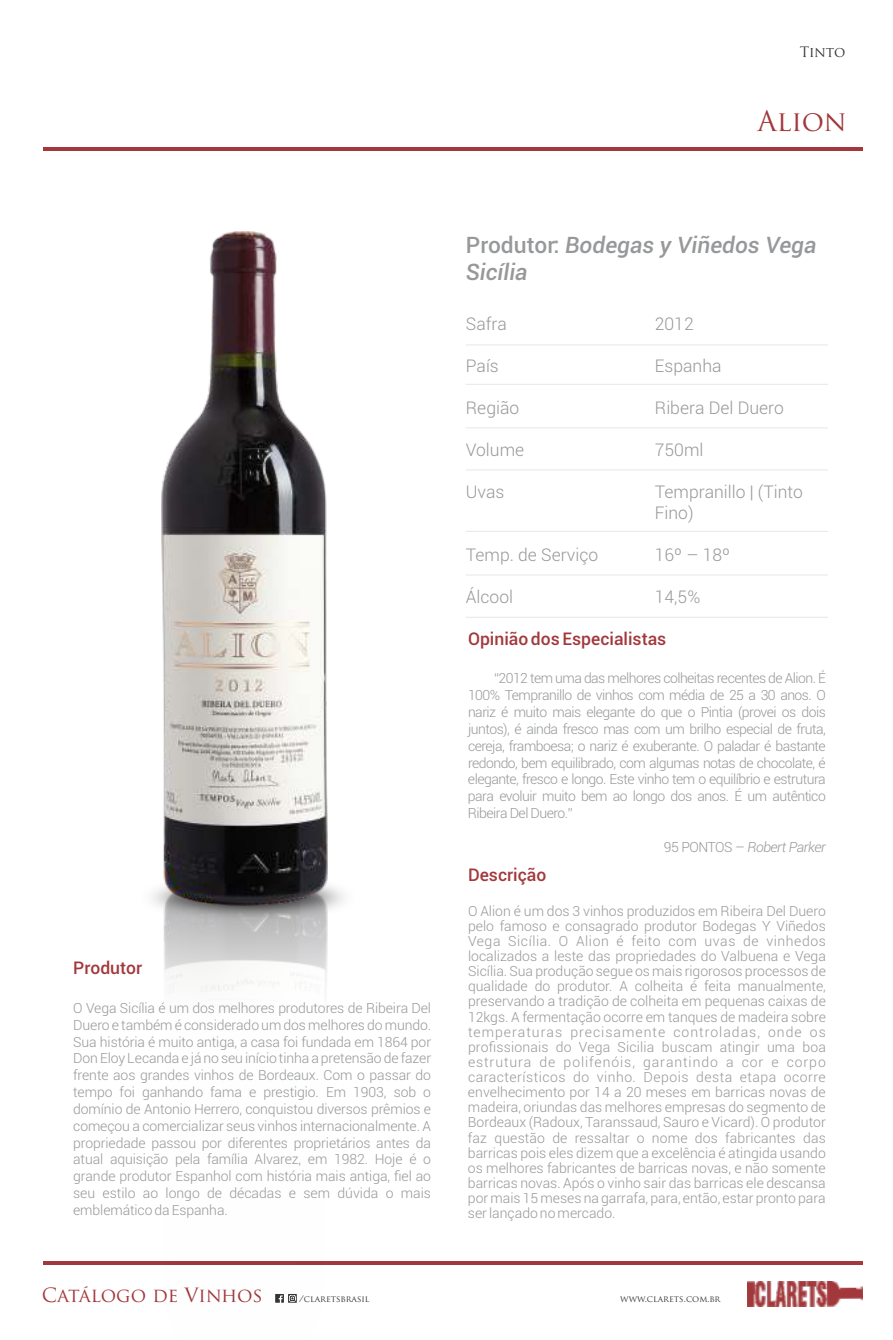
<style>
.page{position:relative;width:893px;height:1340px;background:#fff}
.page>*{position:absolute;margin:0;border:0;box-sizing:border-box;transform-origin:0 0}
.t1{font:27.65px "Trajan Pro";letter-spacing:-.005em;color:#a2383b}
.t2{font:italic 500 22.75px/27.3px "Roboto";color:#96989a}
.t3{font:19.07px "Trajan Pro";letter-spacing:-.01em;color:#a2383b}
.t4{font:300 17.5px/21px "Roboto";color:#96989a}
.t5{font:500 17.5px "Roboto";color:#a2383b}
.t6{font:300 14px/16.8px "Roboto";color:#96989a;text-align:justify}
.t7{font:italic 300 14px "Roboto";letter-spacing:-.035em;color:#96989a}
.t8{font:14px "Trajan Pro";letter-spacing:-.02em;color:#373435}
.t9{font:8.75px "Trajan Pro";color:#373435}
.s1{font-style:normal}
</style>
<div class="page">
<img style="left:747px;top:1281px;width:115px;height:25px">
<hr style="left:43px;top:1261px;width:819px;height:3px;background:#a2383b">
<hr style="left:43px;top:147px;width:819px;height:4px;background:#a2383b">
<img style="left:162px;top:929px;width:166px;height:374px">
<hr style="left:466px;top:344px;width:362px;height:1px;background:#e6e7e8">
<hr style="left:466px;top:384px;width:362px;height:1px;background:#e6e7e8">
<hr style="left:466px;top:427px;width:362px;height:1px;background:#e6e7e8">
<hr style="left:466px;top:469px;width:362px;height:1px;background:#e6e7e8">
<hr style="left:466px;top:531px;width:362px;height:1px;background:#e6e7e8">
<hr style="left:466px;top:574px;width:362px;height:1px;background:#e6e7e8">
<hr style="left:466px;top:617px;width:362px;height:1px;background:#e6e7e8">
<img style="left:152px;top:886px;width:192px;height:43px">
<img style="left:162px;top:231px;width:166px;height:674px">
<p class="t8" style="left:800px;top:46px;width:47px">Tinto</p>
<h1 class="t1" style="left:758px;top:110px;width:90px">Alion</h1>
<h2 class="t2" style="left:466px;top:233px;width:352px"><span class="s1">Produtor:</span> Bodegas y Viñedos Vega<br>Sicília</h2>
<p class="t4" style="left:466px;top:315px;width:42px">Safra</p>
<p class="t4" style="left:655px;top:315px;width:40px">2012</p>
<p class="t4" style="left:466px;top:357px;width:34px">País</p>
<p class="t4" style="left:655px;top:357px;width:68px">Espanha</p>
<p class="t4" style="left:466px;top:399px;width:55px">Região</p>
<p class="t4" style="left:655px;top:399px;width:130px">Ribera Del Duero</p>
<p class="t4" style="left:466px;top:441px;width:60px">Volume</p>
<p class="t4" style="left:655px;top:441px;width:50px">750ml</p>
<p class="t4" style="left:466px;top:483px;width:40px">Uvas</p>
<p class="t4" style="left:655px;top:483px;width:150px">Tempranillo | (Tinto<br>Fino)</p>
<p class="t4" style="left:466px;top:546px;width:134px">Temp. de Serviço</p>
<p class="t4" style="left:655px;top:546px;width:77px">16º – 18º</p>
<p class="t4" style="left:466px;top:588px;width:49px">Álcool</p>
<p class="t4" style="left:655px;top:588px;width:47px">14,5%</p>
<p class="t5" style="left:73px;top:961px;width:70px">Produtor</p>
<p class="t6" style="left:73px;top:1001px;width:359px">O Vega Sicília é um dos melhores produtores de Ribeira Del Duero e também é considerado um dos melhores do mundo.<br>Sua história é muito antiga, a casa foi fundada em 1864 por Don Eloy Lecanda e já no seu início tinha a pretensão de fazer frente aos grandes vinhos de Bordeaux. Com o passar do tempo foi ganhando fama e prestigio. Em 1903, sob o domínio de Antonio Herrero, conquistou diversos prêmios e começou a comercializar seus vinhos internacionalmente. A propriedade passou por diferentes proprietários antes da atual aquisição pela família Alvarez, em 1982. Hoje é o grande produtor Espanhol com história mais antiga, fiel ao seu estilo ao longo de décadas e sem dúvida o mais emblemático da Espanha.</p>
<p class="t5" style="left:468px;top:631px;width:200px">Opinião dos Especialistas</p>
<p class="t6" style="left:468px;top:671px;width:359px;text-indent:26px">“2012 tem uma das melhores colheitas recentes de Alion. É 100% Tempranillo de vinhos com média de 25 a 30 anos. O nariz é muito mais elegante do que o Pintia (provei os dois juntos), é ainda fresco mas com um brilho especial de fruta, cereja, framboesa; o nariz é exuberante. O paladar é bastante redondo, bem equilibrado, com algumas notas de chocolate, é elegante, fresco e longo. Este vinho tem o equilíbrio e estrutura para evoluir muito bem ao longo dos anos. É um autêntico Ribeira Del Duero.”</p>
<p class="t7" style="left:664px;top:841px;width:163px"><span class="s1">95 PONTOS –</span> Robert Parker</p>
<p class="t5" style="left:468px;top:868px;width:80px">Descrição</p>
<p class="t6" style="left:468px;top:904px;width:359px;line-height:15px">O Alion é um dos 3 vinhos produzidos em Ribeira Del Duero pelo famoso e consagrado produtor Bodegas Y Viñedos Vega Sicília. O Alion é feito com uvas de vinhedos localizados a leste das propriedades do Valbuena e Vega Sicília. Sua produção segue os mais rigorosos processos de qualidade do produtor. A colheita é feita manualmente, preservando a tradição de colheita em pequenas caixas de 12kgs. A fermentação ocorre em tanques de madeira sobre temperaturas precisamente controladas, onde os profissionais do Vega Sicilia buscam atingir uma boa estrutura de polifenóis, garantindo a cor e corpo característicos do vinho. Depois desta etapa ocorre envelhecimento por 14 a 20 meses em barricas novas de madeira, oriundas das melhores empresas do segmento de Bordeaux (Radoux, Taranssaud, Sauro e Vicard). O produtor faz questão de ressaltar o nome dos fabricantes das barricas pois eles dizem que a excelência é atingida usando os melhores fabricantes de barricas novas, e não somente barricas novas. Após o vinho sair das barricas ele descansa por mais 15 meses na garrafa, para, então, estar pronto para ser lançado no mercado.</p>
<h3 class="t3" style="left:42px;top:1287px;width:222px">Catálogo de Vinhos</h3>
<p class="t9" style="left:299px;top:1294px;width:72px">/claretsbrasil</p>
<p class="t9" style="left:620px;top:1294px;width:102px">www.clarets.com.br</p>
</div>
